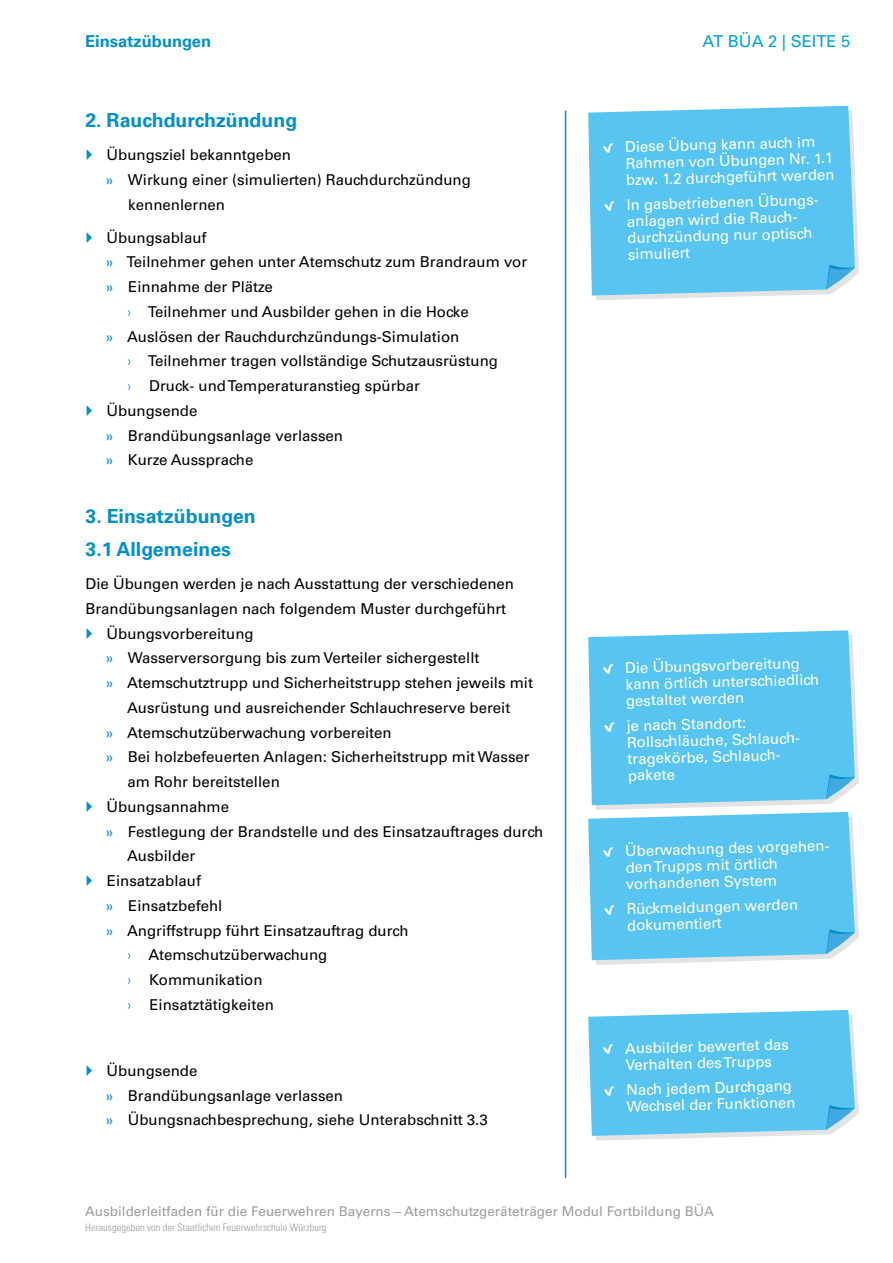
<style>
.page{position:relative;width:893px;height:1263px;background:#fff}
.page>*{position:absolute;margin:0;border:0;box-sizing:border-box;transform-origin:0 0}
.t1{font:700 19.5px/33px "Univers LT Pro 65";color:#008fcf}
.t2{font:700 16.5px "Univers LT Pro 65";color:#008fcf}
.t3{font:16.5px "Univers LT Pro 55 Roman";color:#00a3da}
.t4{font:15px/24.8px "Univers LT Pro 55 Roman";color:#000}
.t5{font:15px/16.4px "Univers LT Pro 55 Roman";color:#fff}
.t6{font:15px "Univers LT Std";color:#000}
.t7{font:13.5px "Univers LT Pro 55 Roman";color:#9d9d9c}
.t8{font:300 condensed 10.5px "Univers LT Pro";color:#9d9d9c}
.s1{font-family:"Univers LT Std";color:#008fcf}
.s2{font-family:"Univers LT Pro 45";font-weight:300;color:#008fcf}
.s3{font-family:"CC Sign Language"}
</style>
<div class="page">
<hr style="left:565px;top:111px;width:1px;height:1067px;background:#008fcf">
<svg style="left:596px;top:184px;width:263px;height:116px"></svg>
<div style="left:588px;top:106px;width:267px;height:190px;background:#57c4f1"></div>
<svg style="left:826px;top:265px;width:29px;height:24px"></svg>
<svg style="left:592px;top:702px;width:267px;height:108px"></svg>
<div style="left:588px;top:630px;width:267px;height:175px;background:#57c4f1"></div>
<svg style="left:826px;top:774px;width:29px;height:25px"></svg>
<svg style="left:588px;top:812px;width:271px;height:153px;background:#68c9f1"></svg>
<svg style="left:588px;top:1010px;width:271px;height:131px;background:#6ac9f1"></svg>
<p class="t2" style="left:85px;top:30px;width:128px">Einsatzübungen</p>
<p class="t3" style="left:702px;top:30px;width:149px">AT BÜA 2 | SEITE 5</p>
<h1 class="t1" style="left:85px;top:103px;width:213px">2. Rauchdurchzündung</h1>
<p class="t6" style="left:106px;top:146px;width:186px">Übungsziel bekanntgeben</p>
<p class="t4" style="left:128px;top:166px;width:344px;text-indent:-23px"><span class="s1">»</span> Wirkung einer (simulierten) Rauchdurchzündung kennenlernen</p>
<p class="t6" style="left:106px;top:228px;width:102px">Übungsablauf</p>
<p class="t4" style="left:106px;top:249px;width:423px"><span class="s1">»</span> Teilnehmer gehen unter Atemschutz zum Brandraum vor</p>
<p class="t4" style="left:106px;top:274px;width:169px"><span class="s1">»</span> Einnahme der Plätze</p>
<p class="t4" style="left:127px;top:298px;width:343px"><span class="s2">›</span> Teilnehmer und Ausbilder gehen in die Hocke</p>
<p class="t4" style="left:106px;top:323px;width:355px"><span class="s1">»</span> Auslösen der Rauchdurchzündungs-Simulation</p>
<p class="t4" style="left:127px;top:348px;width:372px"><span class="s2">›</span> Teilnehmer tragen vollständige Schutzausrüstung</p>
<p class="t4" style="left:127px;top:373px;width:294px"><span class="s2">›</span> Druck- und Temperaturanstieg spürbar</p>
<p class="t6" style="left:106px;top:402px;width:92px">Übungsende</p>
<p class="t4" style="left:106px;top:422px;width:239px"><span class="s1">»</span> Brandübungsanlage verlassen <span class="s1">»</span> Kurze Aussprache</p>
<h1 class="t1" style="left:86px;top:499px;width:172px">3. Einsatzübungen<br>3.1 Allgemeines</h1>
<p class="t6" style="left:86px;top:575px;width:430px">Die Übungen werden je nach Ausstattung der verschiedenen</p>
<p class="t6" style="left:85px;top:600px;width:422px">Brandübungsanlagen nach folgendem Muster durchgeführt</p>
<p class="t6" style="left:107px;top:624px;width:149px">Übungsvorbereitung</p>
<p class="t4" style="left:106px;top:645px;width:375px"><span class="s1">»</span> Wasserversorgung bis zum Verteiler sichergestellt</p>
<p class="t4" style="left:106px;top:670px;width:429px"><span class="s1">»</span> Atemschutztrupp und Sicherheitstrupp stehen jeweils mit</p>
<p class="t4" style="left:127px;top:694px;width:385px">Ausrüstung und ausreichender Schlauchreserve bereit</p>
<p class="t4" style="left:106px;top:719px;width:288px"><span class="s1">»</span> Atemschutzüberwachung vorbereiten</p>
<p class="t4" style="left:106px;top:744px;width:426px"><span class="s1">»</span> Bei holzbefeuerten Anlagen: Sicherheitstrupp mit Wasser</p>
<p class="t4" style="left:128px;top:769px;width:154px">am Rohr bereitstellen</p>
<p class="t6" style="left:107px;top:798px;width:124px">Übungsannahme</p>
<p class="t4" style="left:127px;top:818px;width:418px;text-indent:-21px"><span class="s1">»</span> Festlegung der Brandstelle und des Einsatzauftrages durch<br>Ausbilder</p>
<p class="t6" style="left:107px;top:872px;width:96px">Einsatzablauf</p>
<p class="t4" style="left:106px;top:892px;width:118px"><span class="s1">»</span> Einsatzbefehl</p>
<p class="t4" style="left:106px;top:917px;width:304px"><span class="s1">»</span> Angriffstrupp führt Einsatzauftrag durch</p>
<p class="t4" style="left:127px;top:942px;width:202px"><span class="s2">›</span> Atemschutzüberwachung</p>
<p class="t4" style="left:127px;top:967px;width:137px"><span class="s2">›</span> Kommunikation</p>
<p class="t4" style="left:127px;top:991px;width:148px"><span class="s2">›</span> Einsatztätigkeiten</p>
<p class="t6" style="left:107px;top:1062px;width:92px">Übungsende</p>
<p class="t4" style="left:106px;top:1082px;width:384px"><span class="s1">»</span> Brandübungsanlage verlassen<br><span class="s1">»</span> Übungsnachbesprechung, siehe Unterabschnitt 3.3</p>
<p class="t5" style="left:624px;top:139px;width:210px;text-indent:-22px;rotate:-2deg"><span class="s3">√</span> Diese Übung kann auch im<br>Rahmen von Übungen Nr. 1.1 bzw. 1.2 durchgeführt werden</p>
<p class="t5" style="left:626px;top:197px;width:197px;text-indent:-22px;rotate:-2deg"><span class="s3">√</span> In gasbetriebenen Übungs&shy;anlagen wird die Rauch&shy;durchzündung nur optisch simuliert</p>
<p class="t5" style="left:624px;top:660px;width:195px;text-indent:-22px;rotate:-2deg"><span class="s3">√</span> Die Übungsvorbereitung kann örtlich unterschiedlich gestaltet werden</p>
<p class="t5" style="left:626px;top:717px;width:177px;text-indent:-22px;rotate:-2deg"><span class="s3">√</span> je nach Standort:<br>Rollschläuche, Schlauch&shy;tragekörbe, Schlauch&shy;pakete</p>
<p class="t5" style="left:624px;top:843px;width:209px;text-indent:-22px;rotate:-2deg"><span class="s3">√</span> Überwachung des vorgehen&shy;den Trupps mit örtlich vorhandenen System</p>
<p class="t5" style="left:626px;top:901px;width:173px;text-indent:-22px;rotate:-2deg"><span class="s3">√</span> Rückmeldungen werden dokumentiert</p>
<p class="t5" style="left:602px;top:1041px;width:188px;text-align:center;rotate:-2deg"><span class="s3">√</span> Ausbilder bewertet das<br>Verhalten des Trupps</p>
<p class="t5" style="left:603px;top:1082px;width:193px;text-align:right;rotate:-2deg"><span class="s3">√</span> Nach jedem Durchgang<br>Wechsel der Funktionen</p>
<p class="t7" style="left:85px;top:1202px;width:630px">Ausbilderleitfaden für die Feuerwehren Bayerns – Atemschutzgeräteträger Modul Fortbildung BÜA</p>
<p class="t8" style="left:85px;top:1220px;width:243px">Herausgegeben von der Staatlichen Feuerwehrschule Würzburg</p>
</div>
